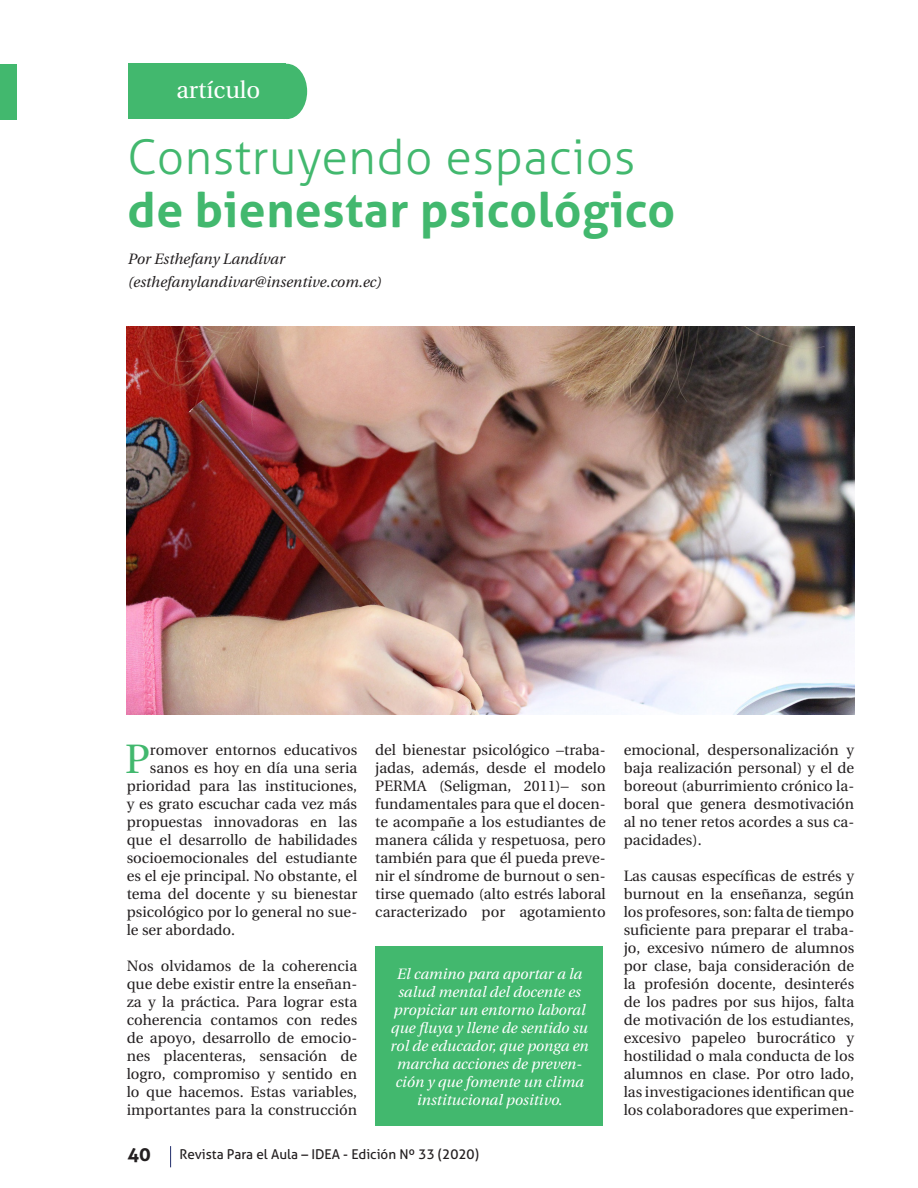
<style>
.page{position:relative;width:918px;height:1188px;background:#fff}
.page>*{position:absolute;margin:0;border:0;box-sizing:border-box;transform-origin:0 0}
.t1{font:700 48px "Aller";letter-spacing:.01em;color:#42b86e}
.t2{font:300 48px "Aller";letter-spacing:.01em;color:#42b86e}
.t3{font:40.95px "Linguistics Pro";color:#42b86e}
.t4{font:24px "Linguistics Pro";color:#fff}
.t5{font:700 19.5px "Aller";color:#231f20}
.t6{font:15px/18px "Linguistics Pro";color:#231f20;text-align:justify}
.t7{font:italic 15px/18px "Linguistics Pro";color:#fff;text-align:center}
.t8{font:italic 15px "Linguistics Pro";color:#231f20}
.t9{font:13.5px "Aller";color:#231f20}
</style>
<div class="page">
<svg style="left:170px;top:1146px;width:1px;height:21px"></svg>
<div style="left:128px;top:64px;width:158px;height:55px;background:#42b86e"></div>
<svg style="left:267px;top:64px;width:40px;height:55px"></svg>
<div style="left:264px;top:64px;width:41px;height:55px;background:#42b86e;border-radius:50%"></div>
<div style="left:0;top:64px;width:16px;height:56px;background:#42b86e"></div>
<img style="left:127px;top:326px;width:727px;height:388px">
<div style="left:375px;top:946px;width:228px;height:180px;background:#42b86e"></div>
<p class="t4" style="left:176px;top:71px;width:86px">artículo</p>
<p class="t2" style="left:128px;top:129px;width:509px">Construyendo espacios</p>
<p class="t1" style="left:128px;top:180px;width:549px">de bienestar psicológico</p>
<p class="t8" style="left:128px;top:247px;width:158px">Por Esthefany Landívar</p>
<p class="t8" style="left:128px;top:270px;width:255px">(esthefanylandivar@insentive.com.ec)</p>
<p class="t3" style="left:125px;top:727px;width:26px">P</p>
<p class="t6" style="left:150px;top:741px;width:209px">romover entornos educativos</p>
<p class="t6" style="left:150px;top:759px;width:209px">sanos es hoy en día una seria</p>
<p class="t6" style="left:127px;top:777px;width:232px">prioridad para las instituciones,</p>
<p class="t6" style="left:127px;top:795px;width:232px">y es grato escuchar cada vez más</p>
<p class="t6" style="left:127px;top:813px;width:232px">propuestas innovadoras en las</p>
<p class="t6" style="left:127px;top:831px;width:232px">que el desarrollo de habilidades</p>
<p class="t6" style="left:127px;top:849px;width:232px">socioemocionales del estudiante</p>
<p class="t6" style="left:127px;top:867px;width:232px">es el eje principal. No obstante, el</p>
<p class="t6" style="left:127px;top:885px;width:232px">tema del docente y su bienestar</p>
<p class="t6" style="left:127px;top:903px;width:232px">psicológico por lo general no sue-</p>
<p class="t6" style="left:127px;top:921px;width:110px">le ser abordado.</p>
<p class="t6" style="left:127px;top:957px;width:232px">Nos olvidamos de la coherencia que debe existir entre la enseñan&shy;za y la práctica. Para lograr esta coherencia contamos con redes de apoyo, desarrollo de emocio&shy;nes placenteras, sensación de logro, compromiso y sentido en lo que hacemos. Estas variables, importantes para la construcción</p>
<p class="t6" style="left:375px;top:741px;width:232px">del bienestar psicológico —traba&shy;jadas, además, desde el modelo PERMA (Seligman, 2011)— son fundamentales para que el docen&shy;te acompañe a los estudiantes de manera cálida y respetuosa, pero también para que él pueda preve&shy;nir el síndrome de burnout o sen&shy;tirse quemado (alto estrés laboral caracterizado por agotamiento</p>
<p class="t6" style="left:624px;top:741px;width:232px">emocional, despersonalización y baja realización personal) y el de boreout (aburrimiento crónico la&shy;boral que genera desmotivación al no tener retos acordes a sus ca&shy;pacidades).</p>
<p class="t6" style="left:624px;top:867px;width:232px">Las causas específicas de estrés y burnout en la enseñanza, según los profesores, son: falta de tiempo suficiente para preparar el traba&shy;jo, excesivo número de alumnos por clase, baja consideración de la profesión docente, desinterés de los padres por sus hijos, falta de motivación de los estudiantes, excesivo papeleo burocrático y hostilidad o mala conducta de los alumnos en clase. Por otro lado, las investigaciones identifican que los colaboradores que experimen-</p>
<p class="t7" style="left:390px;top:964px;width:200px">El camino para aportar a la salud mental del docente es propiciar un entorno laboral que fluya y llene de sentido su rol de educador, que ponga en marcha acciones de preven&shy;ción y que fomente un clima institucional positivo.</p>
<h3 class="t5" style="left:128px;top:1142px;width:25px">40</h3>
<p class="t9" style="left:180px;top:1146px;width:301px">Revista Para el Aula – IDEA - Edición Nº 33 (2020)</p>
</div>
